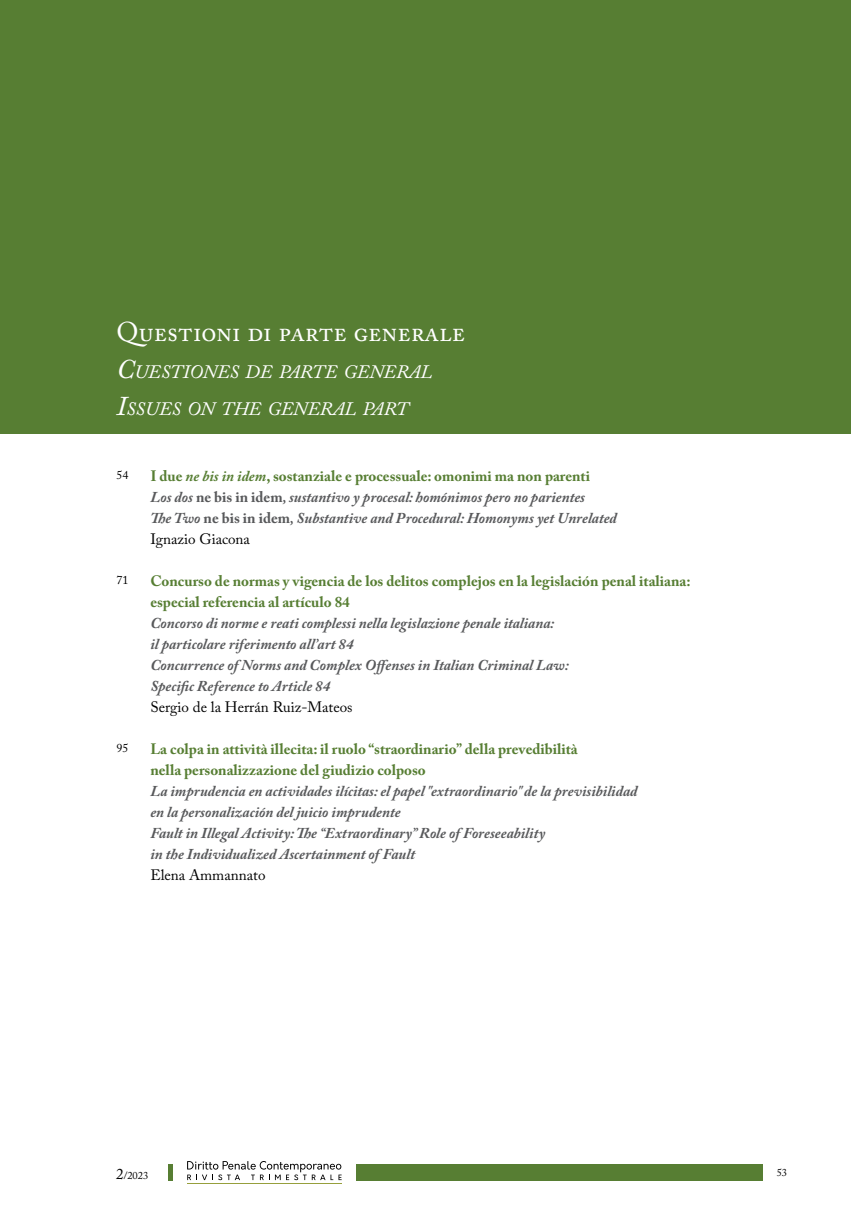
<style>
.page{position:relative;width:851px;height:1221px;background:#fff}
.page>*{position:absolute;margin:0;border:0;box-sizing:border-box;transform-origin:0 0}
.t1{font:27px "Adobe Caslon Pro";color:#fff}
.t2{font:italic 18.9px/37px "Adobe Caslon Pro";color:#fff}
.t3{font:italic 700 15px/21px "Adobe Caslon Pro";color:#58595b}
.t4{font:700 15px/21px "Adobe Caslon Pro";color:#577e33}
.t5{font:15px "Adobe Caslon Pro";color:#000}
.t6{font:12px "Adobe Caslon Pro";color:#000}
.t7{font:10.5px "Adobe Caslon Pro";color:#000}
.s1{font-size:27px}
.s2{font-style:normal;color:#577e33}
.s3{color:#577e33}
.s4{font-style:normal}
.s5{font-weight:400;font-style:normal;color:#000}
.s6{font-size:15px}
</style>
<div class="page">
<div style="left:168px;top:1164px;width:5px;height:17px;background:#577e33"></div>
<div style="left:356px;top:1164px;width:407px;height:17px;background:#577e33"></div>
<svg style="left:187px;top:1161px;width:154px;height:19px"></svg>
<hr style="left:187px;top:1183px;width:154px;height:1px;background:#969f3c">
<div style="left:0;top:0;width:850px;height:434px;background:#577e33"></div>
<h1 class="t1" style="left:116px;top:315px;width:350px">Questioni di parte generale</h1>
<p class="t2" style="left:116px;top:353px;width:317px"><span class="s1">C</span>UESTIONES DE PARTE GENERAL<br><span class="s1">I</span>SSUES ON THE GENERAL PART</p>
<p class="t6" style="left:116px;top:468px;width:13px">54</p>
<p class="t6" style="left:116px;top:573px;width:13px">71</p>
<p class="t6" style="left:116px;top:741px;width:13px">95</p>
<p class="t3" style="left:150px;top:465px;width:468px"><span class="s2">I due</span> <span class="s3">ne bis in idem</span><span class="s2">, sostanziale e processuale: omonimi ma non parenti<br></span>Los dos <span class="s4">ne bis in idem</span>, sustantivo y procesal: homónimos pero no parientes<br>The Two <span class="s4">ne bis in idem</span>, Substantive and Procedural: Homonyms yet Unrelated <span class="s5">Ignazio Giacona</span></p>
<p class="t4" style="left:150px;top:570px;width:541px">Concurso de normas y vigencia de los delitos complejos en la legislación penal italiana: especial referencia al artículo 84</p>
<p class="t3" style="left:150px;top:612px;width:420px">Concorso di norme e reati complessi nella legislazione penale italiana:<br>il particolare riferimento all’art 84<br>Concurrence of Norms and Complex Offenses in Italian Criminal Law:<br>Specific Reference to Article 84</p>
<p class="t5" style="left:150px;top:698px;width:204px">Sergio de la Herrán Ruiz-Mateos</p>
<p class="t4" style="left:150px;top:738px;width:429px">La colpa in attività illecita: il ruolo “straordinario” della prevedibilità nella personalizzazione del giudizio colposo</p>
<p class="t3" style="left:150px;top:780px;width:488px">La imprudencia en actividades ilícitas: el papel "extraordinario" de la previsibilidad en la personalización del juicio imprudente<br>Fault in Illegal Activity: The “Extraordinary” Role of Foreseeability<br>in the Individualized Ascertainment of Fault</p>
<p class="t5" style="left:150px;top:866px;width:117px">Elena Ammannato</p>
<p class="t7" style="left:116px;top:1168px;width:34px"><span class="s6">2</span>/2023</p>
<p class="t7" style="left:776px;top:1165px;width:12px">53</p>
</div>
